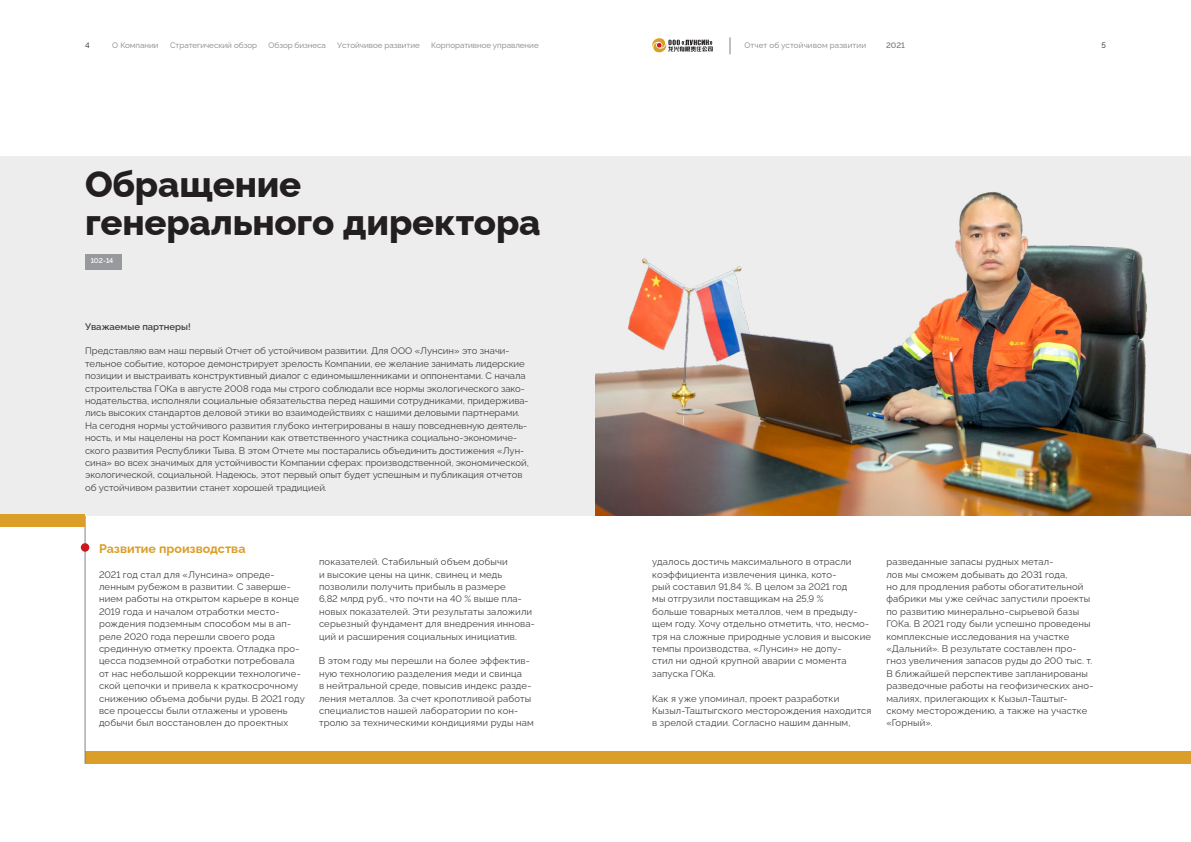
<style>
.page{position:relative;width:1191px;height:842px;background:#fff}
.page>*{position:absolute;margin:0;border:0;box-sizing:border-box;transform-origin:0 0}
.t1{font:800 36.6px/38.4px "Raleway";letter-spacing:-.005em;color:#231f20}
.t2{font:700 12.5px "Raleway";color:#da9e29}
.t3{font:9.5px/12.4px "Raleway";letter-spacing:.01em;color:#414042}
.t4{font:600 9.5px "Raleway";color:#414042}
.t5{font:8px "Raleway";color:#808285}
.t6{font:8px "Raleway";letter-spacing:.02em;color:#808285}
.t7{font:600 8px "Raleway";color:#808285}
.t8{font:8px "Raleway";color:#231f20}
.t9{font:600 7px "Raleway";color:#fff}
</style>
<div class="page">
<div style="left:85px;top:751px;width:1106px;height:13px;background:#da9e29"></div>
<hr style="left:85px;top:508px;width:1px;height:256px;background:#808285">
<div style="left:0;top:156px;width:1191px;height:360px;background:#ededee"></div>
<img style="left:595px;top:192px;width:596px;height:324px">
<div style="left:81px;top:543px;width:8px;height:9px;background:#ce171e;border-radius:50%"></div>
<div style="left:0;top:514px;width:85px;height:13px;background:#da9e29"></div>
<svg style="left:729px;top:37px;width:1px;height:17px"></svg>
<svg style="left:652px;top:38px;width:61px;height:15px"></svg>
<div style="left:85px;top:254px;width:36px;height:15px;background:#97999c"></div>
<p class="t8" style="left:85px;top:38px;width:6px">4</p>
<p class="t5" style="left:112px;top:38px;width:48px">О Компании</p>
<p class="t5" style="left:170px;top:38px;width:88px">Стратегический обзор</p>
<p class="t5" style="left:268px;top:38px;width:59px">Обзор бизнеса</p>
<p class="t5" style="left:337px;top:38px;width:84px">Устойчивое развитие</p>
<p class="t5" style="left:431px;top:38px;width:109px">Корпоративное управление</p>
<p class="t6" style="left:744px;top:38px;width:123px">Отчет об устойчивом развитии</p>
<p class="t7" style="left:886px;top:38px;width:20px">2021</p>
<p class="t8" style="left:1101px;top:38px;width:6px">5</p>
<h1 class="t1" style="left:85px;top:161px;width:457px">Обращение генерального директора</h1>
<p class="t9" style="left:91px;top:255px;width:24px">102-14</p>
<p class="t4" style="left:85px;top:319px;width:107px">Уважаемые партнеры!</p>
<p class="t3" style="left:85px;top:344px;width:445px">Представляю вам наш первый Отчет об устойчивом развитии. Для ООО «Лунсин» это значи&shy;тельное событие, которое демонстрирует зрелость Компании, ее желание занимать лидерские позиции и выстраивать конструктивный диалог с единомышленниками и оппонентами. С начала строительства ГОКа в августе 2008 года мы строго соблюдали все нормы экологического зако&shy;нодательства, исполняли социальные обязательства перед нашими сотрудниками, придержива&shy;лись высоких стандартов деловой этики во взаимодействиях с нашими деловыми партнерами.<br>На сегодня нормы устойчивого развития глубоко интегрированы в нашу повседневную деятель&shy;ность, и мы нацелены на рост Компании как ответственного участника социально-экономиче&shy;ского развития Республики Тыва. В этом Отчете мы постарались объединить достижения «Лун&shy;сина» во всех значимых для устойчивости Компании сферах: производственной, экономической, экологической, социальной. Надеюсь, этот первый опыт будет успешным и публикация отчетов об устойчивом развитии станет хорошей традицией.</p>
<h2 class="t2" style="left:99px;top:538px;width:148px">Развитие производства</h2>
<p class="t3" style="left:99px;top:567px;width:207px">2021 год стал для «Лунсина» опреде&shy;ленным рубежом в развитии. С заверше&shy;нием работы на открытом карьере в конце 2019 года и началом отработки место&shy;рождения подземным способом мы в ап&shy;реле 2020 года перешли своего рода срединную отметку проекта. Отладка про&shy;цесса подземной отработки потребовала от нас небольшой коррекции технологиче&shy;ской цепочки и привела к краткосрочному снижению объема добычи руды. В 2021 году все процессы были отлажены и уровень добычи был восстановлен до проектных</p>
<p class="t3" style="left:652px;top:554px;width:220px">удалось достичь максимального в отрасли коэффициента извлечения цинка, кото-<br>рый составил 91,84 %. В целом за 2021 год<br>мы отгрузили поставщикам на 25,9 %<br>больше товарных металлов, чем в предыду&shy;щем году. Хочу отдельно отметить, что, несмо&shy;тря на сложные природные условия и высокие темпы производства, «Лунсин» не допу-<br>стил ни одной крупной аварии с момента запуска ГОКа.</p>
<p class="t3" style="left:319px;top:554px;width:217px">показателей. Стабильный объем добычи<br>и высокие цены на цинк, свинец и медь позволили получить прибыль в размере<br>6,82 млрд руб., что почти на 40 % выше пла&shy;новых показателей. Эти результаты заложили серьезный фундамент для внедрения иннова&shy;ций и расширения социальных инициатив.</p>
<p class="t3" style="left:319px;top:654px;width:216px">В этом году мы перешли на более эффектив&shy;ную технологию разделения меди и свинца<br>в нейтральной среде, повысив индекс разде&shy;ления металлов. За счет кропотливой работы специалистов нашей лаборатории по кон&shy;тролю за техническими кондициями руды нам</p>
<p class="t3" style="left:652px;top:691px;width:221px">Как я уже упоминал, проект разработки<br>Кызыл-Таштыгского месторождения находится в зрелой стадии. Согласно нашим данным,</p>
<p class="t3" style="left:886px;top:554px;width:209px">разведанные запасы рудных метал-<br>лов мы сможем добывать до 2031 года,<br>но для продления работы обогатительной фабрики мы уже сейчас запустили проекты по развитию минерально-сырьевой базы ГОКа. В 2021 году были успешно проведены комплексные исследования на участке «Дальний». В результате составлен про&shy;гноз увеличения запасов руды до 200 тыс. т.<br>В ближайшей перспективе запланированы разведочные работы на геофизических ано&shy;малиях, прилегающих к Кызыл-Таштыг&shy;скому месторождению, а также на участке «Горный».</p>
</div>
